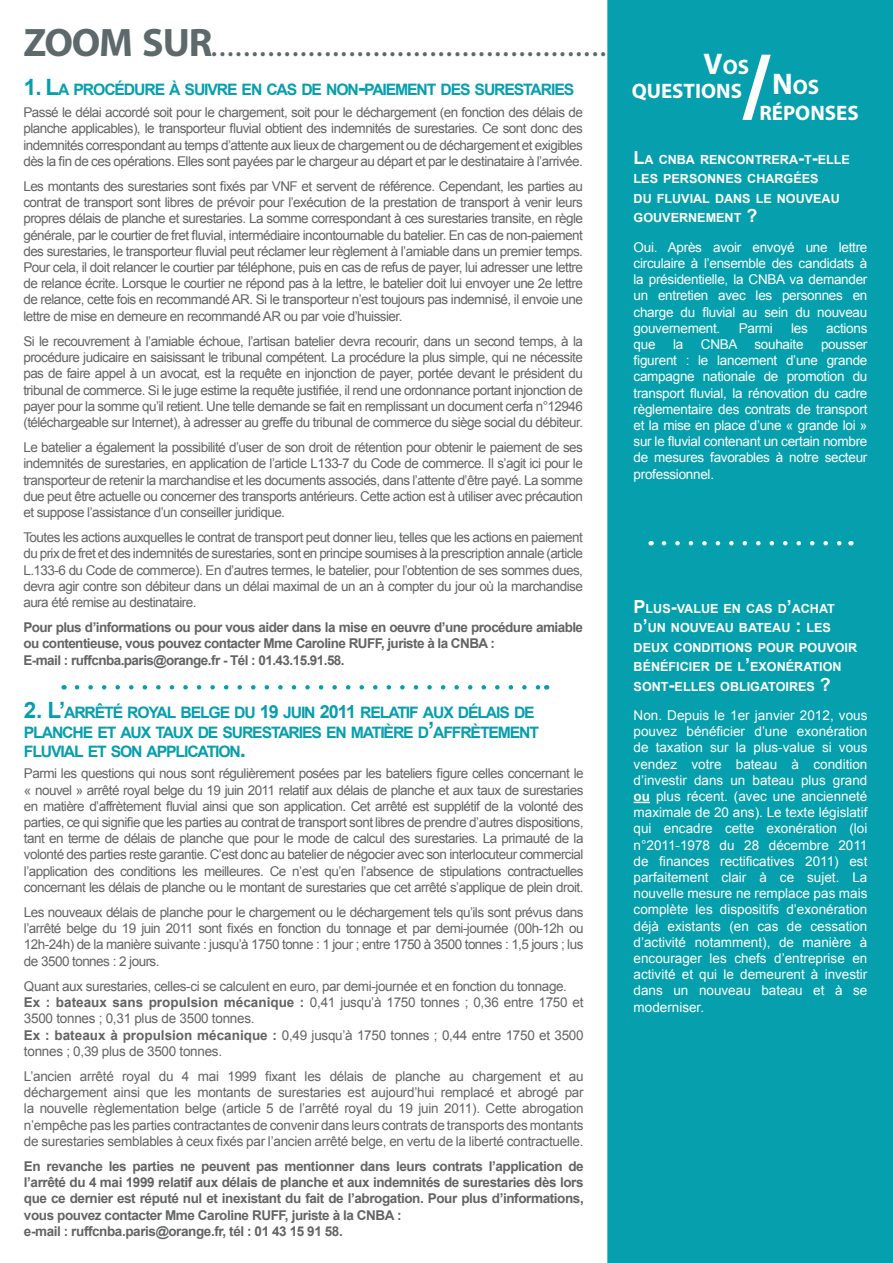
<style>
.page{position:relative;width:893px;height:1263px;background:#fff}
.page>*{position:absolute;margin:0;border:0;box-sizing:border-box;transform-origin:0 0}
.t1{font:700 90px "Myriad Pro";color:#fff}
.t2{font:700 22.5px "Myriad Pro";color:#5d696b}
.t3{font:700 21px/26.1px "Myriad Pro";color:#fff}
.t4{font:700 15.75px/19.5px "Arial";letter-spacing:-.07em;color:#069fad}
.t5{font:13.5px/16.2px "Arial";letter-spacing:-.04em;color:#636466;text-align:justify}
.t6{font:13.5px/16.2px "Arial";letter-spacing:-.02em;color:#fff;text-align:justify}
.t7{font:700 13.5px/16.2px "Arial";letter-spacing:-.03em;color:#636466}
.t8{font:13.5px/16.2px "Arial";letter-spacing:-.02em;color:#636466}
.t9{font:700 12.6px/19.5px "Arial";color:#fff}
.s1{font-size:39.9px}
.s2{font-size:22.5px}
.s3{font-size:30px}
.s4{font-size:18px}
.s5{font-weight:700}
</style>
<div class="page">
<svg style="left:77px;top:685px;width:462px;height:4px"></svg>
<div style="left:607px;top:0;width:286px;height:1263px;background:#069fad"></div>
<svg style="left:634px;top:802px;width:16px;height:1px"></svg>
<svg style="left:664px;top:541px;width:180px;height:4px"></svg>
<h2 class="t2" style="left:23px;top:33px;width:608px"><span class="s1">ZOOM SUR</span>....................................................</h2>
<p class="t4" style="left:24px;top:81px;width:552px"><span class="s2">1. L</span>A PROCÉDURE À SUIVRE EN CAS DE NON<span class="s2">-</span>PAIEMENT DES SURESTARIES</p>
<p class="t5" style="left:23px;top:105px;width:561px">Passé le délai accordé soit pour le chargement, soit pour le déchargement (en fonction des délais de planche applicables), le transporteur fluvial obtient des indemnités de surestaries. Ce sont donc des indemnités correspondant au temps d’attente aux lieux de chargement ou de déchargement et exigibles dès la fin de ces opérations. Elles sont payées par le chargeur au départ et par le destinataire à l’arrivée.</p>
<p class="t5" style="left:23px;top:178px;width:561px">Les montants des surestaries sont fixés par VNF et servent de référence. Cependant, les parties au contrat de transport sont libres de prévoir pour l’exécution de la prestation de transport à venir leurs propres délais de planche et surestaries. La somme correspondant à ces surestaries transite, en règle générale, par le courtier de fret fluvial, intermédiaire incontournable du batelier. En cas de non-paiement des surestaries, le transporteur fluvial peut réclamer leur règlement à l’amiable dans un premier temps.<br>Pour cela, il doit relancer le courtier par téléphone, puis en cas de refus de payer, lui adresser une lettre de relance écrite. Lorsque le courtier ne répond pas à la lettre, le batelier doit lui envoyer une 2e lettre de relance, cette fois en recommandé AR. Si le transporteur n’est toujours pas indemnisé, il envoie une lettre de mise en demeure en recommandé AR ou par voie d’huissier.</p>
<p class="t5" style="left:23px;top:333px;width:561px">Si le recouvrement à l’amiable échoue, l’artisan batelier devra recourir, dans un second temps, à la procédure judicaire en saisissant le tribunal compétent. La procédure la plus simple, qui ne nécessite pas de faire appel à un avocat, est la requête en injonction de payer, portée devant le président du tribunal de commerce. Si le juge estime la requête justifiée, il rend une ordonnance portant injonction de payer pour la somme qu’il retient. Une telle demande se fait en remplissant un document cerfa n°12946 (téléchargeable sur Internet), à adresser au greffe du tribunal de commerce du siège social du débiteur.</p>
<p class="t5" style="left:23px;top:439px;width:561px">Le batelier a également la possibilité d’user de son droit de rétention pour obtenir le paiement de ses indemnités de surestaries, en application de l’article L133-7 du Code de commerce. Il s’agit ici pour le transporteur de retenir la marchandise et les documents associés, dans l’attente d’être payé. La somme due peut être actuelle ou concerner des transports antérieurs. Cette action est à utiliser avec précaution et suppose l’assistance d’un conseiller juridique.</p>
<p class="t5" style="left:23px;top:529px;width:561px">Toutes les actions auxquelles le contrat de transport peut donner lieu, telles que les actions en paiement du prix de fret et des indemnités de surestaries, sont en principe soumises à la prescription annale (article L.133-6 du Code de commerce). En d’autres termes, le batelier, pour l’obtention de ses sommes dues, devra agir contre son débiteur dans un délai maximal de un an à compter du jour où la marchandise aura été remise au destinataire.</p>
<p class="t7" style="left:23px;top:620px;width:561px">Pour plus d’informations ou pour vous aider dans la mise en oeuvre d’une procédure amiable ou contentieuse, vous pouvez contacter Mme Caroline RUFF, juriste à la CNBA :<br>E-mail : ruffcnba.paris@orange.fr - Tél : 01.43.15.91.58.</p>
<h3 class="t3" style="left:632px;top:53px;width:119px;line-height:24.6px;text-indent:72px"><span class="s3">V</span>OS<br>QUESTIONS</h3>
<h1 class="t1" style="left:741px;top:27px;width:31px">/</h1>
<h3 class="t3" style="left:759px;top:74px;width:101px;text-indent:13px"><span class="s3">N</span>OS<br>RÉPONSES</h3>
<p class="t9" style="left:634px;top:150px;width:218px"><span class="s4">L</span>A CNBA RENCONTRERA<span class="s4">-</span>T<span class="s4">-</span>ELLE<br>LES PERSONNES CHARGÉES<br>DU FLUVIAL DANS LE NOUVEAU<br>GOUVERNEMENT <span class="s4">?</span></p>
<p class="t6" style="left:634px;top:239px;width:235px">Oui. Après avoir envoyé une lettre circulaire à l’ensemble des candidats à la présidentielle, la CNBA va demander un entretien avec les personnes en charge du fluvial au sein du nouveau gouvernement.</p>
<p class="t6" style="left:739px;top:320px;width:36px">Parmi</p>
<p class="t6" style="left:791px;top:320px;width:18px">les</p>
<p class="t6" style="left:826px;top:320px;width:43px">actions</p>
<p class="t6" style="left:634px;top:336px;width:23px">que</p>
<p class="t6" style="left:673px;top:336px;width:12px">la</p>
<p class="t6" style="left:701px;top:336px;width:104px">CNBA souhaite</p>
<p class="t6" style="left:634px;top:336px;width:235px;text-indent:187px">pousser figurent : le lancement d’une grande campagne nationale de promotion du transport fluvial, la rénovation du cadre règlementaire des contrats de transport et la mise en place d’une « grande loi » sur le fluvial contenant un certain nombre de mesures favorables à notre secteur professionnel.</p>
<p class="t9" style="left:634px;top:599px;width:224px"><span class="s4">P</span> LUS<span class="s4">-</span>VALUE EN CAS D<span class="s4">’</span>ACHAT<br>D<span class="s4">’</span>UN NOUVEAU BATEAU <span class="s4">:</span> LES<br>DEUX CONDITIONS POUR POUVOIR<br>BÉNÉFICIER DE L<span class="s4">’</span>EXONÉRATION<br>SONT<span class="s4">-</span>ELLES OBLIGATOIRES <span class="s4">?</span></p>
<p class="t4" style="left:24px;top:703px;width:517px"><span class="s2">2. L’</span>ARRÊTÉ ROYAL BELGE DU <span class="s4">19</span> JUIN <span class="s4">2011</span> RELATIF AUX DÉLAIS DE<br>PLANCHE ET AUX TAUX DE SURESTARIES EN MATIÈRE D<span class="s2">’</span>AFFRÈTEMENT<br>FLUVIAL ET SON APPLICATION<span class="s2">.</span></p>
<p class="t5" style="left:24px;top:766px;width:561px">Parmi les questions qui nous sont régulièrement posées par les bateliers figure celles concernant le « nouvel » arrêté royal belge du 19 juin 2011 relatif aux délais de planche et aux taux de surestaries en matière d’affrètement fluvial ainsi que son application. Cet arrêté est supplétif de la volonté des parties, ce qui signifie que les parties au contrat de transport sont libres de prendre d’autres dispositions, tant en terme de délais de planche que pour le mode de calcul des surestaries. La primauté de la volonté des parties reste garantie. C’est donc au batelier de négocier avec son interlocuteur commercial l’application des conditions les meilleures. Ce n’est qu’en l’absence de stipulations contractuelles concernant les délais de planche ou le montant de surestaries que cet arrêté s’applique de plein droit.</p>
<p class="t5" style="left:24px;top:904px;width:561px">Les nouveaux délais de planche pour le chargement ou le déchargement tels qu’ils sont prévus dans l’arrêté belge du 19 juin 2011 sont fixés en fonction du tonnage et par demi-journée (00h-12h ou 12h-24h) de la manière suivante : jusqu’à 1750 tonne : 1 jour ; entre 1750 à 3500 tonnes : 1,5 jours ; lus de 3500 tonnes : 2 jours.</p>
<p class="t8" style="left:24px;top:978px;width:561px">Quant aux surestaries, celles-ci se calculent en euro, par demi-journée et en fonction du tonnage.<br><span class="s5">Ex : bateaux sans propulsion mécanique :</span> 0,41 jusqu’à 1750 tonnes ; 0,36 entre 1750 et 3500 tonnes ; 0,31 plus de 3500 tonnes.<br><span class="s5">Ex : bateaux à propulsion mécanique :</span> 0,49 jusqu’à 1750 tonnes ; 0,44 entre 1750 et 3500 tonnes ; 0,39 plus de 3500 tonnes.</p>
<p class="t5" style="left:24px;top:1068px;width:561px">L’ancien arrêté royal du 4 mai 1999 fixant les délais de planche au chargement et au déchargement ainsi que les montants de surestaries est aujourd’hui remplacé et abrogé par la nouvelle règlementation belge (article 5 de l’arrêté royal du 19 juin 2011). Cette abrogation n’empêche pas les parties contractantes de convenir dans leurs contrats de transports des montants de surestaries semblables à ceux fixés par l’ancien arrêté belge, en vertu de la liberté contractuelle.</p>
<p class="t7" style="left:24px;top:1158px;width:561px">En revanche les parties ne peuvent pas mentionner dans leurs contrats l’application de l’arrêté du 4 mai 1999 relatif aux délais de planche et aux indemnités de surestaries dès lors que ce dernier est réputé nul et inexistant du fait de l’abrogation. Pour plus d’informations, vous pouvez contacter Mme Caroline RUFF, juriste à la CNBA :<br>e-mail : ruffcnba.paris@orange.fr, tél : 01 43 15 91 58.</p>
<p class="t6" style="left:634px;top:707px;width:235px">Non. Depuis le 1er janvier 2012, vous pouvez bénéficier d’une exonération de taxation sur la plus-value si vous vendez votre bateau à condition d’investir dans un bateau plus grand <span class="s5">ou</span> plus récent. (avec une ancienneté maximale de 20 ans). Le texte législatif qui encadre cette exonération (loi n°2011-1978 du 28 décembre 2011 de finances rectificatives 2011) est parfaitement clair à ce sujet. La nouvelle mesure ne remplace pas mais complète les dispositifs d’exonération déjà existants (en cas de cessation d’activité notamment), de manière à encourager les chefs d’entreprise en activité et qui le demeurent à investir dans un nouveau bateau et à se moderniser.</p>
</div>
